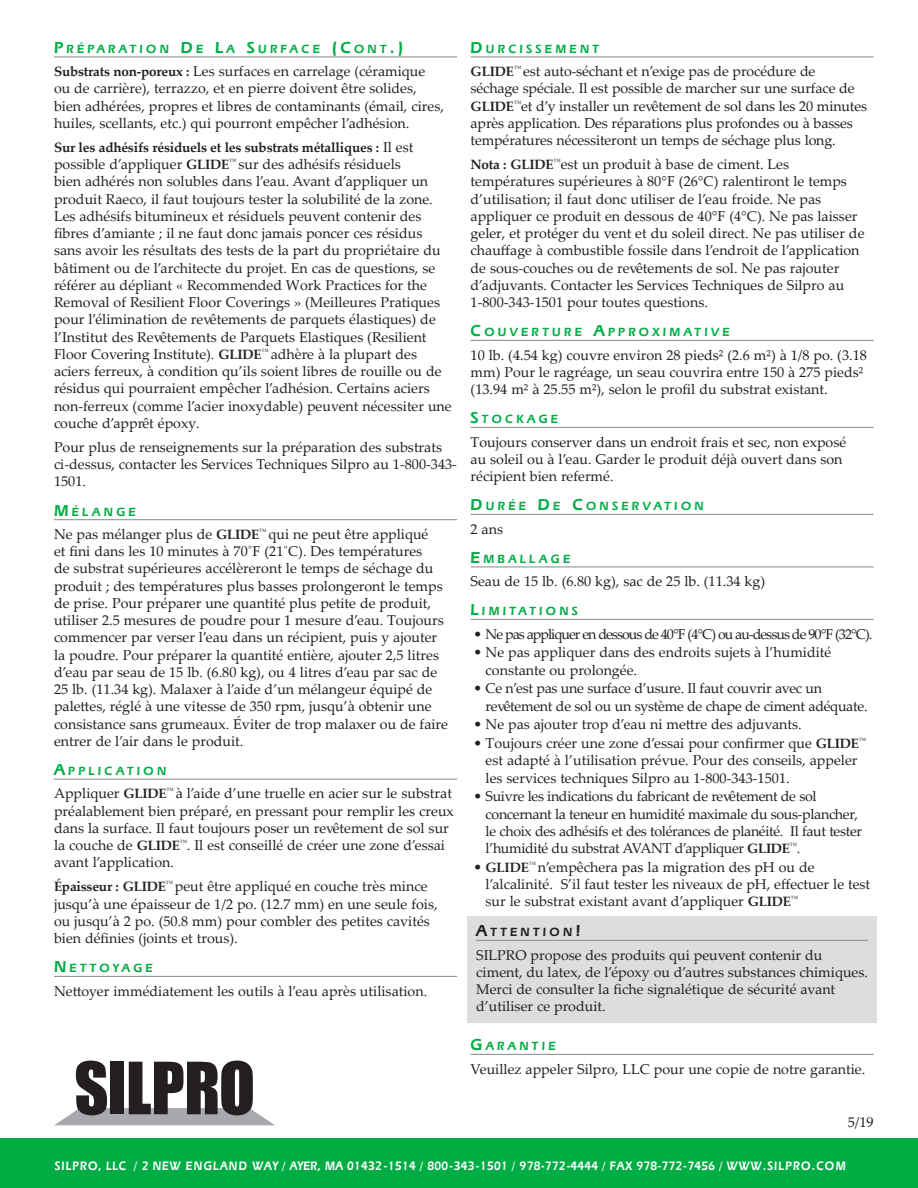
<style>
.page{position:relative;width:918px;height:1188px;background:#fff}
.page>*{position:absolute;margin:0;border:0;box-sizing:border-box;transform-origin:0 0}
._01_Body{font:14.25px/17.2px "Palatino Linotype";color:#231f20}
._01_Body-2{font:14.25px/17.2px "Palatino Linotype";letter-spacing:-.025em;color:#231f20}
._01_Body-3{font:14.25px/17.2px "Palatino Linotype";letter-spacing:-.02em;color:#231f20}
._01_Body-4{font:14.25px "Palatino Linotype";letter-spacing:-.07em;color:#231f20}
._01_Body-5{font:700 13.5px "Palatino Linotype";letter-spacing:-.015em;color:#231f20}
.t1{font:600 12.75px "Eras IT Cby BT";letter-spacing:.025em;color:#fff;scale:.9 1}
._02_Body_sub_w_rule{font:600 12.3px "Eras IT Cby BT";letter-spacing:.265em;color:#00ad44}
._02_Body_sub_w_rule-2{font:600 12.3px "Eras IT Cby BT";letter-spacing:.265em;color:#231f20}
.s1{font-size:16.5px}
.s2{font-weight:700;font-size:13.5px}
.s3{font-weight:400;font-size:14.25px}
</style>
<div class="page">
<hr style="left:54px;top:56px;width:403px;height:1px;background:#939598">
<hr style="left:54px;top:519px;width:403px;height:1px;background:#939598">
<hr style="left:54px;top:779px;width:403px;height:1px;background:#939598">
<hr style="left:54px;top:976px;width:403px;height:1px;background:#939598">
<hr style="left:471px;top:56px;width:403px;height:1px;background:#939598">
<hr style="left:471px;top:340px;width:403px;height:1px;background:#939598">
<hr style="left:471px;top:427px;width:403px;height:1px;background:#939598">
<hr style="left:471px;top:514px;width:403px;height:1px;background:#939598">
<hr style="left:471px;top:566px;width:403px;height:1px;background:#939598">
<hr style="left:471px;top:619px;width:403px;height:1px;background:#939598">
<hr style="left:471px;top:1054px;width:403px;height:1px;background:#939598">
<div style="left:0;top:1139px;width:918px;height:49px;background:#00ad44"></div>
<svg style="left:55px;top:1061px;width:219px;height:64px"></svg>
<div style="left:467px;top:916px;width:410px;height:107px;background:#dcdddf"></div>
<hr style="left:476px;top:940px;width:392px;height:1px;background:#939598">
<p class="_02_Body_sub_w_rule" style="left:54px;top:41px;width:351px"><span class="s1">P</span>RÉPARATION <span class="s1">D</span>E <span class="s1">L</span>A <span class="s1">S</span>UR FACE <span class="s1">(C</span>ONT<span class="s1">.)</span></p>
<p class="_01_Body" style="left:54px;top:62px;width:392px"><span class="s2">Substrats non-poreux :</span> Les surfaces en carrelage (céramique ou de carrière), terrazzo, et en pierre doivent être solides, bien adhérées, propres et libres de contaminants (émail, cires, huiles, scellants, etc.) qui pourront empêcher l’adhésion.</p>
<p class="_01_Body-5" style="left:54px;top:138px;width:361px">Sur les adhésifs résiduels et les substrats métalliques : <span class="s3">Il est</span></p>
<p class="_01_Body" style="left:54px;top:155px;width:399px">possible d’appliquer <span class="s2">GLIDE</span><sup>™</sup> sur des adhésifs résiduels<br>bien adhérés non solubles dans l’eau. Avant d’appliquer un produit Raeco, il faut toujours tester la solubilité de la zone.<br>Les adhésifs bitumineux et résiduels peuvent contenir des fibres d’amiante ; il ne faut donc jamais poncer ces résidus sans avoir les résultats des tests de la part du propriétaire du bâtiment ou de l’architecte du projet. En cas de questions, se référer au dépliant « Recommended Work Practices for the Removal of Resilient Floor Coverings » (Meilleures Pratiques pour l’élimination de revêtements de parquets élastiques) de l’Institut des Revêtements de Parquets Elastiques (Resilient Floor Covering Institute). <span class="s2">GLIDE</span><sup>™</sup> adhère à la plupart des aciers ferreux, à condition qu’ils soient libres de rouille ou de résidus qui pourraient empêcher l’adhésion. Certains aciers non-ferreux (comme l’acier inoxydable) peuvent nécessiter une couche d’apprêt époxy.</p>
<p class="_01_Body" style="left:54px;top:438px;width:405px">Pour plus de renseignements sur la préparation des substrats ci-dessus, contacter les Services Techniques Silpro au 1-800-343-<br>1501.</p>
<p class="_02_Body_sub_w_rule" style="left:54px;top:504px;width:83px"><span class="s1">M</span>ÉLANGE</p>
<p class="_01_Body" style="left:54px;top:525px;width:396px">Ne pas mélanger plus de <span class="s2">GLIDE</span><sup>™</sup> qui ne peut être appliqué<br>et fini dans les 10 minutes à 70˚F (21˚C). Des températures<br>de substrat supérieures accélèreront le temps de séchage du produit ; des températures plus basses prolongeront le temps de prise. Pour préparer une quantité plus petite de produit, utiliser 2.5 mesures de poudre pour 1 mesure d’eau. Toujours commencer par verser l’eau dans un récipient, puis y ajouter la poudre. Pour préparer la quantité entière, ajouter 2,5 litres d’eau par seau de 15 lb. (6.80 kg), ou 4 litres d’eau par sac de 25 lb. (11.34 kg). Malaxer à l’aide d’un mélangeur équipé de palettes, réglé à une vitesse de 350 rpm, jusqu’à obtenir une consistance sans grumeaux. Éviter de trop malaxer ou de faire entrer de l’air dans le produit.</p>
<p class="_02_Body_sub_w_rule" style="left:54px;top:763px;width:114px"><span class="s1">A</span>PP LICATION</p>
<p class="_01_Body" style="left:54px;top:784px;width:401px">Appliquer <span class="s2">GLIDE</span><sup>™</sup> à l’aide d’une truelle en acier sur le substrat préalablement bien préparé, en pressant pour remplir les creux dans la surface. Il faut toujours poser un revêtement de sol sur la couche de <span class="s2">GLIDE</span><sup>™</sup>. Il est conseillé de créer une zone d’essai avant l’application.</p>
<p class="_01_Body" style="left:54px;top:877px;width:385px"><span class="s2">Épaisseur : GLIDE</span><sup>™</sup> peut être appliqué en couche très mince jusqu’à une épaisseur de 1/2 po. (12.7 mm) en une seule fois, ou jusqu’à 2 po. (50.8 mm) pour combler des petites cavités bien définies (joints et trous).</p>
<p class="_02_Body_sub_w_rule" style="left:54px;top:961px;width:100px"><span class="s1">N</span>ETTOYAGE</p>
<p class="_01_Body" style="left:54px;top:982px;width:375px">Nettoyer immédiatement les outils à l’eau après utilisation.</p>
<p class="_02_Body_sub_w_rule" style="left:471px;top:41px;width:130px"><span class="s1">D</span>UR CISSEMENT</p>
<p class="_01_Body" style="left:471px;top:62px;width:398px"><span class="s2">GLIDE</span><sup>™</sup> est auto-séchant et n’exige pas de procédure de séchage spéciale. Il est possible de marcher sur une surface de <span class="s2">GLIDE</span><sup>™</sup>et d’y installer un revêtement de sol dans les 20 minutes après application. Des réparations plus profondes ou à basses températures nécessiteront un temps de séchage plus long.</p>
<p class="_01_Body" style="left:471px;top:155px;width:395px"><span class="s2">Nota : GLIDE</span><sup>™</sup>est un produit à base de ciment. Les températures supérieures à 80°F (26°C) ralentiront le temps d’utilisation; il faut donc utiliser de l’eau froide. Ne pas appliquer ce produit en dessous de 40°F (4°C). Ne pas laisser geler, et protéger du vent et du soleil direct. Ne pas utiliser de chauffage à combustible fossile dans l’endroit de l’application de sous-couches ou de revêtements de sol. Ne pas rajouter d’adjuvants. Contacter les Services Techniques de Silpro au 1-800-343-1501 pour toutes questions.</p>
<p class="_02_Body_sub_w_rule" style="left:471px;top:325px;width:148px"><span class="s1">C</span>OUVERTUR E <span class="s1">A</span>PPR</p>
<p class="_02_Body_sub_w_rule" style="left:639px;top:325px;width:92px">OXIMATIVE</p>
<p class="_01_Body" style="left:471px;top:346px;width:398px">10 lb. (4.54 kg) couvre environ 28 pieds² (2.6 m²) à 1/8 po. (3.18 mm) Pour le ragréage, un seau couvrira entre 150 à 275 pieds² (13.94 m² à 25.55 m²), selon le profil du substrat existant.</p>
<p class="_02_Body_sub_w_rule" style="left:471px;top:412px;width:89px"><span class="s1">S</span>TOCKAGE</p>
<p class="_01_Body" style="left:471px;top:433px;width:377px">Toujours conserver dans un endroit frais et sec, non exposé au soleil ou à l’eau. Garder le produit déjà ouvert dans son récipient bien refermé.</p>
<p class="_02_Body_sub_w_rule" style="left:471px;top:499px;width:235px"><span class="s1">D</span>UR ÉE <span class="s1">D</span>E <span class="s1">C</span>ONSERVATION</p>
<p class="_01_Body" style="left:471px;top:520px;width:34px">2 ans</p>
<p class="_02_Body_sub_w_rule" style="left:471px;top:551px;width:101px"><span class="s1">E</span>MBALLAGE</p>
<p class="_01_Body" style="left:471px;top:572px;width:296px">Seau de 15 lb. (6.80 kg), sac de 25 lb. (11.34 kg)</p>
<p class="_02_Body_sub_w_rule" style="left:471px;top:604px;width:109px"><span class="s1">L</span>IMITATIONS</p>
<p class="_01_Body-4" style="left:474px;top:624px;width:400px">• Ne pas appliquer en dessous de 40°F (4°C) ou au-dessus de 90°F (32°C).</p>
<p class="_01_Body" style="left:486px;top:643px;width:347px;text-indent:-12px">• Ne pas appliquer dans des endroits sujets à l’humidité constante ou prolongée.</p>
<p class="_01_Body-3" style="left:486px;top:679px;width:384px;text-indent:-12px">• Ce n’est pas une surface d’usure. Il faut couvrir avec un revêtement de sol ou un système de chape de ciment adéquate.</p>
<p class="_01_Body" style="left:474px;top:715px;width:330px">• Ne pas ajouter trop d’eau ni mettre des adjuvants.</p>
<p class="_01_Body" style="left:486px;top:734px;width:382px;text-indent:-12px">• Toujours créer une zone d’essai pour confirmer que <span class="s2">GLIDE</span><sup>™ </sup>est adapté à l’utilisation prévue. Pour des conseils, appeler les services techniques Silpro au 1-800-343-1501.</p>
<p class="_01_Body-2" style="left:486px;top:787px;width:378px;text-indent:-12px">• Suivre les indications du fabricant de revêtement de sol concernant la teneur en humidité maximale du sous-plancher, le choix des adhésifs et des tolérances de planéité. Il faut tester l’humidité du substrat AVANT d’appliquer <span class="s2">GLIDE</span><sup>™</sup>.</p>
<p class="_01_Body" style="left:486px;top:858px;width:386px;text-indent:-12px">• <span class="s2">GLIDE</span><sup>™</sup> n’empêchera pas la migration des pH ou de l’alcalinité. S’il faut tester les niveaux de pH, effectuer le test sur le substrat existant avant d’appliquer <span class="s2">GLIDE</span><sup>™</sup></p>
<p class="_02_Body_sub_w_rule-2" style="left:476px;top:925px;width:106px"><span class="s1">A</span>TTENTION<span class="s1">!</span></p>
<p class="_01_Body" style="left:476px;top:946px;width:393px">SILPRO propose des produits qui peuvent contenir du ciment, du latex, de l’époxy ou d’autres substances chimiques.<br>Merci de consulter la fiche signalétique de sécurité avant d’utiliser ce produit.</p>
<p class="_02_Body_sub_w_rule" style="left:471px;top:1039px;width:87px"><span class="s1">G</span>ARANTIE</p>
<p class="_01_Body" style="left:471px;top:1060px;width:396px">Veuillez appeler Silpro, LLC pour une copie de notre garantie.</p>
<p class="_01_Body" style="left:848px;top:1113px;width:27px">5/19</p>
<p class="t1" style="left:55px;top:1157px;width:880px">SILPRO, LLC / 2 NEW ENGLAND WAY / AYER, MA 01432-1514 / 800-343-1501 / 978-772-4444 / FAX 978-772-7456 / WWW.SILPRO.COM</p>
</div>
